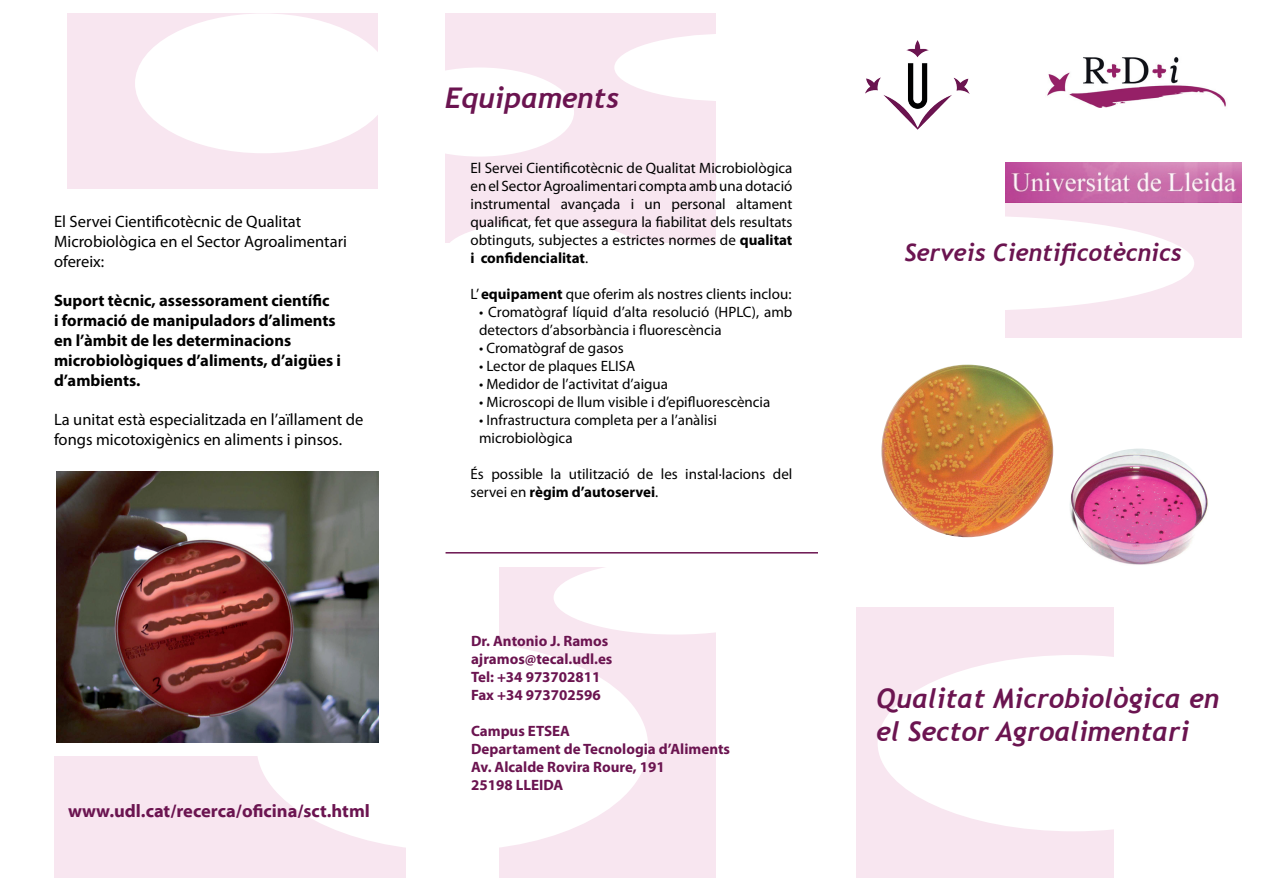
<style>
.page{position:relative;width:1263px;height:893px;background:#fff}
.page>*{position:absolute;margin:0;border:0;box-sizing:border-box;transform-origin:0 0}
.t1{font:italic 700 28.5px "Trebuchet";color:#6b1450}
.t2{font:italic 700 27px/32.4px "Trebuchet";color:#6b1450}
.t3{font:italic 700 24px "Trebuchet";color:#6b1450}
.t4{font:18px "Myriad Bd Web";color:#6b1450}
.t5{font:16.5px/19.8px "Myriad Pro";color:#000}
.t6{font:700 16.5px/19.8px "Myriad Pro";color:#000}
.t7{font:15px/18px "Myriad Pro";color:#000}
.t8{font:700 15px/18px "Myriad Pro";color:#6b1450}
.s1{font-weight:700}
</style>
<div class="page">
<img style="left:865px;top:41px;width:104px;height:89px">
<img style="left:1047px;top:57px;width:179px;height:51px">
<hr style="left:446px;top:552px;width:372px;height:2px;background:#6b1450">
<div style="left:500px;top:567px;width:216px;height:311px;background:#f8e6f0"></div>
<div style="left:1006px;top:202px;width:257px;height:136px;background:#f8e6f0"></div>
<div style="left:751px;top:216px;width:443px;height:94px;background:#fff;border-radius:50%"></div>
<div style="left:856px;top:608px;width:258px;height:270px;background:#f8e6f0"></div>
<svg style="left:878px;top:655px;width:236px;height:176px;fill:#fff"></svg>
<div style="left:445px;top:14px;width:271px;height:229px;background:#f8e6f0"></div>
<div style="left:385px;top:68px;width:189px;height:89px;background:#fff;border-radius:50%"></div>
<div style="left:445px;top:221px;width:197px;height:63px;background:#fff;border-radius:50%"></div>
<div style="left:68px;top:14px;width:310px;height:175px;background:#f8e6f0"></div>
<div style="left:54px;top:756px;width:351px;height:122px;background:#f8e6f0"></div>
<div style="left:256px;top:641px;width:392px;height:210px;background:#fff;border-radius:50%"></div>
<img style="left:57px;top:471px;width:321px;height:271px">
<img style="left:1005px;top:162px;width:237px;height:40px">
<div style="left:1242px;top:162px;width:21px;height:176px;background:#fff"></div>
<img style="left:1069px;top:449px;width:140px;height:118px;border-radius:50%">
<img style="left:881px;top:364px;width:172px;height:173px;border-radius:50%">
<div style="left:135px;top:14px;width:257px;height:139px;background:#fff;border-radius:50%"></div>
<div style="left:554px;top:560px;width:242px;height:74px;background:#fff;border-radius:50%"></div>
<div style="left:614px;top:34px;width:230px;height:67px;background:#fff;border-radius:50%"></div>
<p class="t5" style="left:54px;top:212px;width:294px">El Servei Cientificotècnic de Qualitat<br>Microbiològica en el Sector Agroalimentari ofereix:</p>
<p class="t6" style="left:54px;top:290px;width:289px">Suport tècnic, assessorament científic<br>i formació de manipuladors d’aliments en l’àmbit de les determinacions microbiològiques d’aliments, d’aigües i d’ambients.</p>
<p class="t5" style="left:54px;top:410px;width:311px">La unitat està especialitzada en l’aïllament de fongs micotoxigènics en aliments i pinsos.</p>
<p class="t4" style="left:68px;top:801px;width:303px">www.udl.cat/recerca/oficina/sct.html</p>
<h1 class="t1" style="left:445px;top:81px;width:176px">Equipaments</h1>
<p class="t7" style="left:470px;top:159px;width:323px;text-align:justify">El Servei Cientificotècnic de Qualitat Microbiològica en el Sector Agroalimentari compta amb una dotació instrumental avançada i un personal altament qualificat, fet que assegura la fiabilitat dels resultats obtinguts, subjectes a estrictes normes de <span class="s1">qualitat i confidencialitat</span>.</p>
<p class="t7" style="left:470px;top:285px;width:322px">L’ <span class="s1">equipament</span> que oferim als nostres clients inclou:</p>
<p class="t7" style="left:479px;top:303px;width:315px">• Cromatògraf líquid d’alta resolució (HPLC), amb detectors d’absorbància i fluorescència</p>
<p class="t7" style="left:479px;top:339px;width:146px">• Cromatògraf de gasos</p>
<p class="t7" style="left:479px;top:357px;width:158px">• Lector de plaques ELISA</p>
<p class="t7" style="left:479px;top:375px;width:191px">• Medidor de l’activitat d’aigua</p>
<p class="t7" style="left:479px;top:393px;width:293px">• Microscopi de llum visible i d’epifluorescència</p>
<p class="t7" style="left:479px;top:411px;width:240px">• Infrastructura completa per a l’anàlisi microbiològica</p>
<p class="t7" style="left:470px;top:465px;width:323px">És possible la utilització de les instal·lacions del servei en <span class="s1">règim d’autoservei</span>.</p>
<p class="t8" style="left:471px;top:631px;width:143px">Dr. Antonio J. Ramos ajramos@tecal.udl.es<br>Tel: +34 973702811<br>Fax +34 973702596</p>
<p class="t8" style="left:471px;top:721px;width:260px">Campus ETSEA<br>Departament de Tecnologia d’Aliments<br>Av. Alcalde Rovira Roure, 191<br>25198 LLEIDA</p>
<h3 class="t3" style="left:904px;top:238px;width:279px">Serveis Cientificotècnics</h3>
<h2 class="t2" style="left:876px;top:683px;width:344px">Qualitat Microbiològica en el Sector Agroalimentari</h2>
</div>
